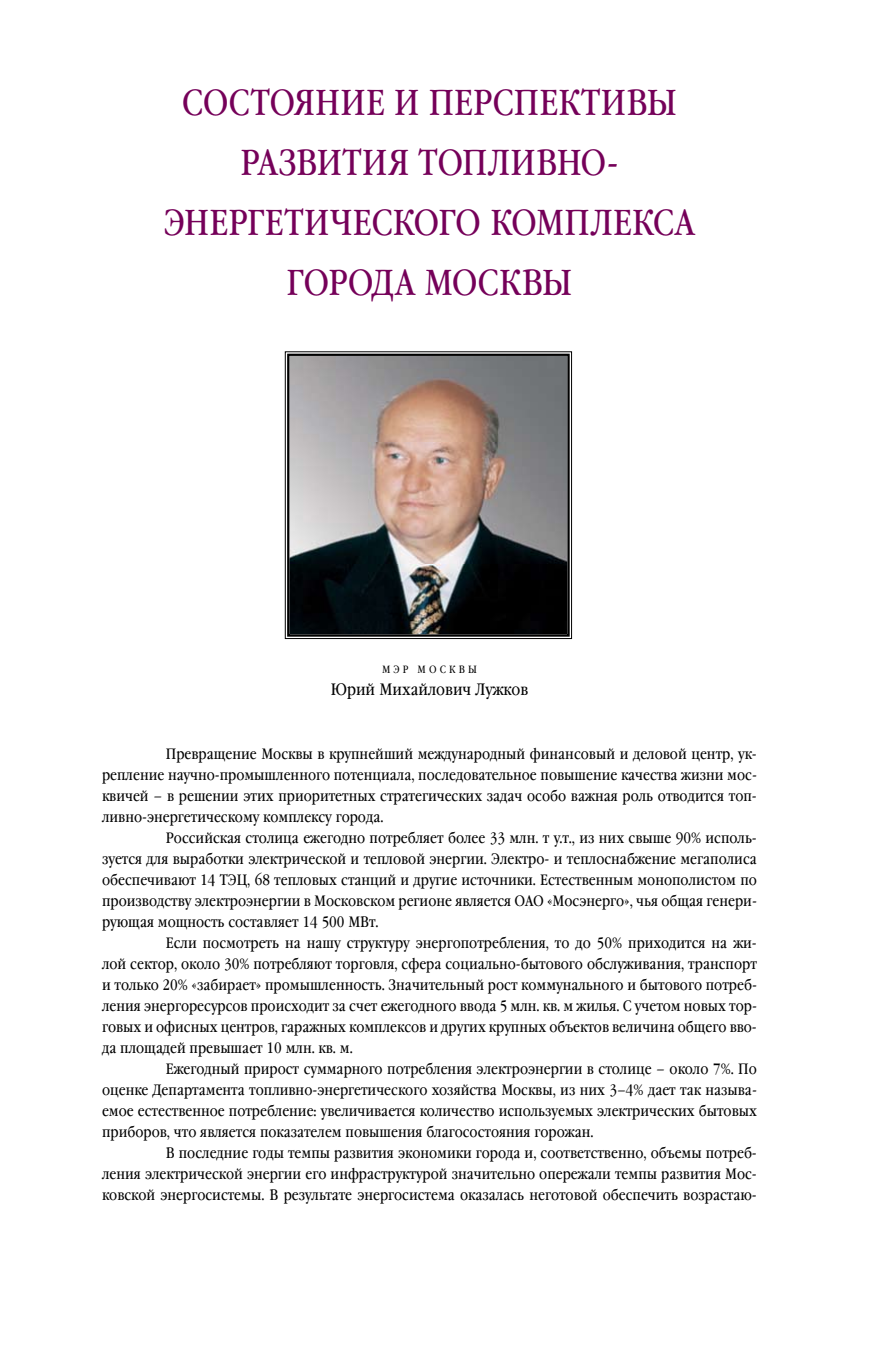
<style>
.page{position:relative;width:893px;height:1361px;background:#fff}
.page>*{position:absolute;margin:0;border:0;box-sizing:border-box;transform-origin:0 0}
.t1{font:36px "Garamond Book Narrow C";color:#750059}
.t2{font:16.5px "Garamond Book Narrow C";color:#000}
.t3{font:15px "Garamond Book Narrow C";color:#000}
.t4{font:10.5px "Garamond Book Narrow C";color:#000}
</style>
<div class="page">
<svg style="left:285px;top:351px;width:287px;height:288px;background:#7c7471"></svg>
<div style="left:287px;top:354px;width:283px;height:283px;border:2px solid #000"></div>
<h1 class="t1" style="left:182px;top:83px;width:24px">состо</h1>
<h1 class="t1" style="left:294px;top:83px;width:45px">яние</h1>
<h1 class="t1" style="left:394px;top:83px;width:58px">и перспективы</h1>
<h1 class="t1" style="left:241px;top:143px;width:22px">развити</h1>
<h1 class="t1" style="left:389px;top:143px;width:55px">я топливно</h1>
<h1 class="t1" style="left:607px;top:143px;width:13px">-</h1>
<h1 class="t1" style="left:164px;top:203px;width:22px">энергетического</h1>
<h1 class="t1" style="left:490px;top:203px;width:24px">комплекса</h1>
<h1 class="t1" style="left:287px;top:263px;width:23px">города</h1>
<h1 class="t1" style="left:424px;top:263px;width:52px">Москвы</h1>
<p class="t4" style="left:382px;top:663px;width:20px">М эр</p>
<p class="t4" style="left:418px;top:663px;width:22px">М осквы</p>
<p class="t2" style="left:331px;top:680px;width:199px">Юрий Михайлович Лужков</p>
<p class="t3" style="left:166px;top:746px;width:593px">Превращение Москвы в крупнейший международный финансовый и деловой центр, ук-</p>
<p class="t3" style="left:102px;top:767px;width:656px">репление научно-промышленного потенциала, последовательное повышение качества жизни мос-</p>
<p class="t3" style="left:102px;top:788px;width:656px">квичей – в решении этих приоритетных стратегических задач особо важная роль отводится топ-</p>
<p class="t3" style="left:102px;top:809px;width:283px">ливно-энергетическому комплексу города.</p>
<p class="t3" style="left:166px;top:830px;width:592px">Российская столица ежегодно потребляет более 33 млн. т у.т., из них свыше 90% исполь-</p>
<p class="t3" style="left:102px;top:851px;width:656px">зуется для выработки электрической и тепловой энергии. Электро- и теплоснабжение мегаполиса</p>
<p class="t3" style="left:102px;top:872px;width:656px">обеспечивают 14 ТЭЦ, 68 тепловых станций и другие источники. Естественным монополистом по</p>
<p class="t3" style="left:102px;top:893px;width:656px">производству электроэнергии в Московском регионе является ОАО «Мосэнерго», чья общая генери-</p>
<p class="t3" style="left:102px;top:914px;width:278px">рующая мощность составляет 14 500 МВт.</p>
<p class="t3" style="left:166px;top:935px;width:592px">Если посмотреть на нашу структуру энергопотребления, то до 50% приходится на жи-</p>
<p class="t3" style="left:102px;top:956px;width:656px">лой сектор, около 30% потребляют торговля, сфера социально-бытового обслуживания, транспорт</p>
<p class="t3" style="left:102px;top:977px;width:656px">и только 20% «забирает» промышленность. Значительный рост коммунального и бытового потреб-</p>
<p class="t3" style="left:102px;top:998px;width:656px">ления энергоресурсов происходит за счет ежегодного ввода 5 млн. кв. м жилья. С учетом новых тор-</p>
<p class="t3" style="left:102px;top:1019px;width:656px">говых и офисных центров, гаражных комплексов и других крупных объектов величина общего вво-</p>
<p class="t3" style="left:102px;top:1040px;width:252px">да площадей превышает 10 млн. кв. м.</p>
<p class="t3" style="left:166px;top:1061px;width:593px">Ежегодный прирост суммарного потребления электроэнергии в столице – около 7%. По</p>
<p class="t3" style="left:102px;top:1082px;width:656px">оценке Департамента топливно-энергетического хозяйства Москвы, из них 3–4% дает так называ-</p>
<p class="t3" style="left:102px;top:1103px;width:656px">емое естественное потребление: увеличивается количество используемых электрических бытовых</p>
<p class="t3" style="left:102px;top:1124px;width:493px">приборов, что является показателем повышения благосостояния горожан.</p>
<p class="t3" style="left:166px;top:1145px;width:593px">В последние годы темпы развития экономики города и, соответственно, объемы потреб-</p>
<p class="t3" style="left:102px;top:1166px;width:656px">ления электрической энергии его инфраструктурой значительно опережали темпы развития Мос-</p>
<p class="t3" style="left:102px;top:1187px;width:656px">ковской энергосистемы. В результате энергосистема оказалась неготовой обеспечить возрастаю-</p>
</div>
